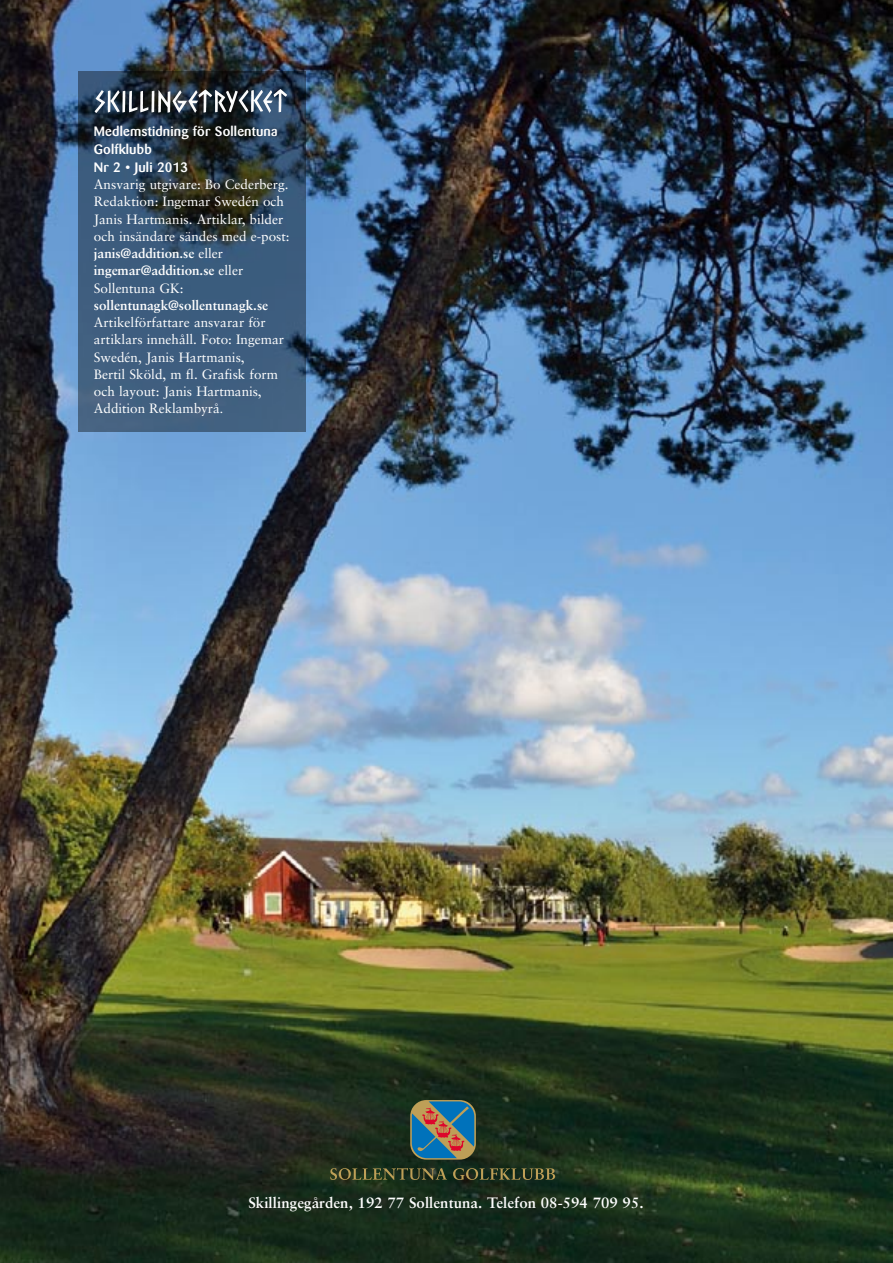
<style>
.page{position:relative;width:893px;height:1263px;background:#fff}
.page>*{position:absolute;margin:0;border:0;box-sizing:border-box;transform-origin:0 0}
.t1{font:700 15px "Sabon";letter-spacing:.005em;color:#fff}
.t2{font:13.5px/17.2px "Sabon";color:#fff}
.t3{font:700 13.5px/17.2px "Sabon";color:#fff}
.t4{font:500 13.5px/18px "Barmeno";letter-spacing:.01em;color:#fff;scale:1.05 1}
.s1{font-weight:700}
.s2{font-weight:400}
.s3{font-size:12.15px}
</style>
<div class="page">
<img style="left:0;top:0;width:893px;height:1263px">
<svg style="left:78px;top:71px;width:228px;height:360px;background:#375068"></svg>
<img style="left:142px;top:91px;width:6px;height:20px">
<svg style="left:330px;top:1168px;width:117px;height:12px"></svg>
<svg style="left:453px;top:1168px;width:102px;height:12px"></svg>
<svg style="left:410px;top:1100px;width:66px;height:59px"></svg>
<svg style="left:412px;top:1101px;width:62px;height:57px;background:#597785"></svg>
<p class="t4" style="left:94px;top:122px;width:176px">Medlemstidning för Sollentuna<br>Golfklubb</p>
<p class="t4" style="left:94px;top:158px;width:91px">Nr 2 • Juli 2013</p>
<p class="t2" style="left:94px;top:176px;width:196px">Ansvarig utgivare: Bo Cederberg.</p>
<p class="t2" style="left:94px;top:193px;width:197px">Redaktion: Ingemar Swedén och<br>Janis Hartmanis. Artiklar, bilder och insändare sändes med e-post: <span class="s1">janis@addition.se</span> eller</p>
<p class="t3" style="left:94px;top:262px;width:151px">ingemar@addition.se <span class="s2">eller<br>Sollentuna GK:</span></p>
<p class="t3" style="left:94px;top:296px;width:176px">sollentunagk@sollentunagk.se</p>
<p class="t2" style="left:94px;top:314px;width:173px">Artikelförfattare ansvarar för</p>
<p class="t2" style="left:94px;top:331px;width:192px">artiklars innehåll. Foto: Ingemar<br>Swedén, Janis Hartmanis,</p>
<p class="t2" style="left:94px;top:365px;width:186px">Bertil Sköld, m fl. Grafisk form och layout: Janis Hartmanis,</p>
<p class="t2" style="left:94px;top:400px;width:131px">Addition Reklambyrå<span class="s3">.</span></p>
<p class="t1" style="left:248px;top:1193px;width:397px">Skillingegården, 192 77 Sollentuna. Telefon 08-594 709 95.</p>
</div>
